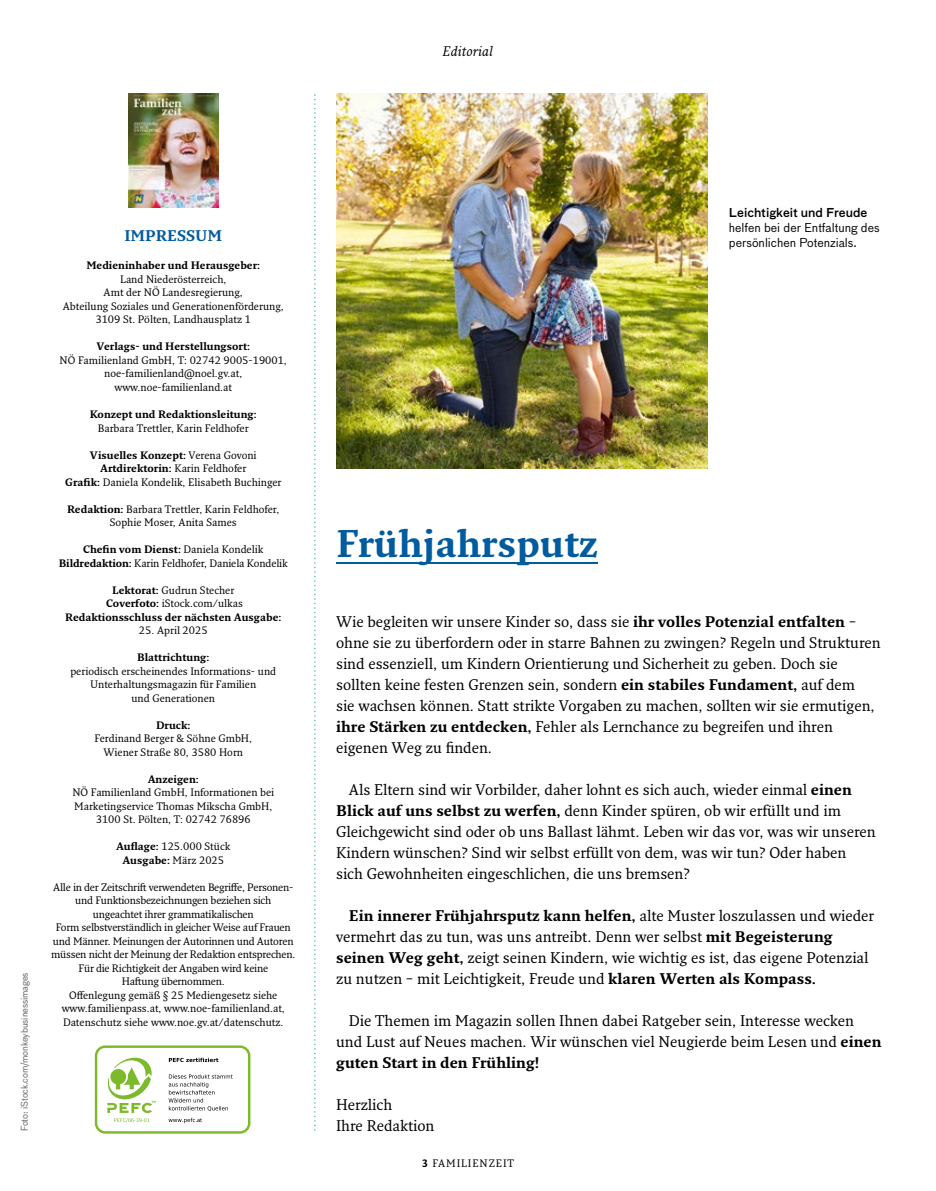
<style>
.page{position:relative;width:936px;height:1191px;background:#fff}
.page>*{position:absolute;margin:0;border:0;box-sizing:border-box;transform-origin:0 0}
.t1{font:700 37.5px "Fresco";color:#005b9f}
.t2{font:15px/21px "Fresco";color:#000}
.t3{font:700 15px "Fresco";color:#005b9f}
.t4{font:italic 13.5px "Fresco";color:#000}
.t5{font:12px/15px "Bau OT";color:#000}
.t6{font:500 12px "Bau OT";color:#000}
.t7{font:10.5px/13.5px "Fresco";color:#000;text-align:center}
.t8{font:10.5px/13.5px "Fresco";letter-spacing:-.02em;color:#000;text-align:center}
.t9{font:700 10.5px/13.5px "Fresco";color:#000;text-align:center}
.t10{font:10.5px "Fresco";letter-spacing:.08em;color:#000}
.t11{font:9px "Bau OT";letter-spacing:-.01em;color:#626160}
.s1{font-weight:700}
.s2{font-weight:400}
</style>
<div class="page">
<img style="left:128px;top:93px;width:90px;height:114px">
<svg style="left:314px;top:94px;width:1px;height:1036px"></svg>
<hr style="left:336px;top:562px;width:262px;height:1px;background:#005b9f">
<img style="left:336px;top:94px;width:371px;height:374px">
<svg style="left:107px;top:1057px;width:49px;height:65px"></svg>
<svg style="left:169px;top:1057px;width:49px;height:5px"></svg>
<svg style="left:168px;top:1074px;width:65px;height:37px"></svg>
<div style="left:95px;top:1045px;width:155px;height:88px;border:2px solid #7dba2b;border-radius:9px"></div>
<svg style="left:168px;top:1117px;width:34px;height:6px"></svg>
<p class="t4" style="left:443px;top:43px;width:52px">Editorial</p>
<p class="t11" style="left:19px;top:1131px;width:161px;rotate:-90deg">Foto: iStock.com/monkeybusinessimages</p>
<p class="t3" style="left:124px;top:226px;width:99px">IMPRESSUM</p>
<p class="t9" style="left:86px;top:259px;width:175px">Medieninhaber und Herausgeber:</p>
<p class="t7" style="left:63px;top:272px;width:222px">Land Niederösterreich,<br>Amt der NÖ Landesregierung,<br>Abteilung Soziales und Generationenförderung, 3109 St. Pölten, Landhausplatz 1</p>
<p class="t9" style="left:96px;top:340px;width:155px">Verlags- und Herstellungsort:</p>
<p class="t7" style="left:60px;top:353px;width:229px">NÖ Familienland GmbH, T: 02742 9005-19001, noe-familienland@noel.gv.at, www.noe-familienland.at</p>
<p class="t9" style="left:90px;top:407px;width:169px">Konzept und Redaktionsleitung:</p>
<p class="t7" style="left:98px;top:421px;width:152px">Barbara Trettler, Karin Feldhofer</p>
<p class="t7" style="left:65px;top:448px;width:218px"><span class="s1">Visuelles Konzept:</span> Verena Govoni<br><span class="s1">Artdirektorin:</span> Karin Feldhofer<br><span class="s1">Grafik:</span> Daniela Kondelik, Elisabeth Buchinger</p>
<p class="t7" style="left:67px;top:502px;width:214px"><span class="s1">Redaktion:</span> Barbara Trettler, Karin Feldhofer,<br>Sophie Moser, Anita Sames</p>
<p class="t7" style="left:59px;top:542px;width:230px"><span class="s1">Chefin vom Dienst:</span> Daniela Kondelik<br><span class="s1">Bildredaktion:</span> Karin Feldhofer, Daniela Kondelik</p>
<p class="t9" style="left:65px;top:583px;width:218px">Lektorat: <span class="s2">Gudrun Stecher<br></span>Coverfoto: <span class="s2">iStock.com/ulkas<br></span>Redaktionsschluss der nächsten Ausgabe:</p>
<p class="t7" style="left:139px;top:623px;width:70px">25. April 2025</p>
<p class="t9" style="left:137px;top:650px;width:74px">Blattrichtung:</p>
<p class="t7" style="left:70px;top:664px;width:207px">periodisch erscheinendes Informations- und<br>Unterhaltungsmagazin für Familien<br>und Generationen</p>
<p class="t9" style="left:156px;top:718px;width:36px">Druck:</p>
<p class="t7" style="left:94px;top:731px;width:159px">Ferdinand Berger &amp; Söhne GmbH,<br>Wiener Straße 80, 3580 Horn</p>
<p class="t9" style="left:148px;top:772px;width:53px">Anzeigen:</p>
<p class="t7" style="left:72px;top:785px;width:203px">NÖ Familienland GmbH, Informationen bei<br>Marketingservice Thomas Mikscha GmbH,<br>3100 St. Pölten, T: 02742 76896</p>
<p class="t7" style="left:116px;top:839px;width:116px"><span class="s1">Auflage:</span> 125.000 Stück<br><span class="s1">Ausgabe:</span> März 2025</p>
<p class="t8" style="left:51px;top:880px;width:246px">Alle in der Zeitschrift verwendeten Begriffe, Personen&shy;und Funktionsbezeichnungen beziehen sich ungeachtet ihrer grammatikalischen<br>Form selbstverständlich in gleicher Weise auf Frauen und Männer. Meinungen der Autorinnen und Autoren müssen nicht der Meinung der Redaktion entsprechen.<br>Für die Richtigkeit der Angaben wird keine<br>Haftung übernommen.<br>Offenlegung gemäß § 25 Mediengesetz siehe www.familienpass.at, www.noe-familienland.at, Datenschutz siehe www.noe.gv.at/datenschutz.</p>
<h1 class="t1" style="left:336px;top:520px;width:263px">Frühjahrsputz</h1>
<p class="t6" style="left:729px;top:204px;width:140px">Leichtigkeit und Freude</p>
<p class="t5" style="left:729px;top:220px;width:152px">helfen bei der Entfaltung des persönlichen Potenzials.</p>
<p class="t2" style="left:336px;top:611px;width:546px">Wie begleiten wir unsere Kinder so, dass sie <span class="s1">ihr volles Potenzial entfalten</span> – ohne sie zu überfordern oder in starre Bahnen zu zwingen? Regeln und Strukturen sind essenziell, um Kindern Orientierung und Sicherheit zu geben. Doch sie sollten keine festen Grenzen sein, sondern <span class="s1">ein stabiles Fundament,</span> auf dem<br>sie wachsen können. Statt strikte Vorgaben zu machen, sollten wir sie ermutigen, <span class="s1">ihre Stärken zu entdecken,</span> Fehler als Lernchance zu begreifen und ihren eigenen Weg zu finden.</p>
<p class="t2" style="left:336px;top:779px;width:541px;text-indent:13px">Als Eltern sind wir Vorbilder, daher lohnt es sich auch, wieder einmal <span class="s1">einen Blick auf uns selbst zu werfen,</span> denn Kinder spüren, ob wir erfüllt und im Gleichgewicht sind oder ob uns Ballast lähmt. Leben wir das vor, was wir unseren Kindern wünschen? Sind wir selbst erfüllt von dem, was wir tun? Oder haben sich Gewohnheiten eingeschlichen, die uns bremsen?</p>
<p class="t2" style="left:336px;top:905px;width:539px;text-indent:13px"><span class="s1">Ein innerer Frühjahrsputz kann helfen,</span> alte Muster loszulassen und wieder vermehrt das zu tun, was uns antreibt. Denn wer selbst <span class="s1">mit Begeisterung seinen Weg geht,</span> zeigt seinen Kindern, wie wichtig es ist, das eigene Potenzial zu nutzen – mit Leichtigkeit, Freude und <span class="s1">klaren Werten als Kompass.</span></p>
<p class="t2" style="left:336px;top:1010px;width:547px;text-indent:13px">Die Themen im Magazin sollen Ihnen dabei Ratgeber sein, Interesse wecken und Lust auf Neues machen. Wir wünschen viel Neugierde beim Lesen und <span class="s1">einen guten Start in den Frühling!</span></p>
<p class="t2" style="left:336px;top:1094px;width:100px">Herzlich<br>Ihre Redaktion</p>
<p class="t10" style="left:422px;top:1157px;width:94px"><span class="s1">3</span> FAMILIENZEIT</p>
</div>
